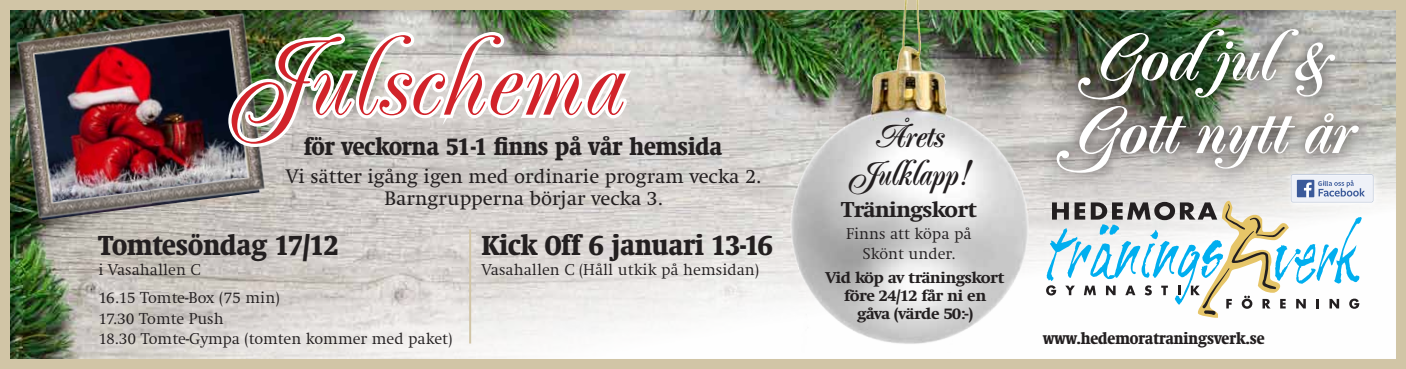
<style>
.page{position:relative;width:1406px;height:369px;background:#fff}
.page>*{position:absolute;margin:0;border:0;box-sizing:border-box;transform-origin:0 0}
.t1{font:99.2px "Poppl Exquisit";letter-spacing:.04em;color:#d1232a}
.t2{font:500 64px/73px "Poppl Exquisit";color:#fff;text-align:center;scale:1.11 1}
.t3{font:500 32px/38px "Poppl Exquisit";color:#231f20;text-align:center}
.t4{font:28px "Swift LT Pro Bold Condesed";color:#231f20}
.t5{font:24px "Swift LT Pro Bold Condesed";color:#231f20}
.t6{font:800 22px "Swift LT Pro";color:#231f20}
.t7{font:700 20px "Swift LT Pro";color:#231f20}
.t8{font:300 16px/20px "Swift LT Pro";color:#231f20}
.t9{font:800 16px/18px "Swift LT Pro";color:#231f20;text-align:center}
.t10{font:16px "Swift LT Pro Bold Condesed";color:#231f20}
.t11{font:700 6.8px "Meta";color:#3b5a9a}
</style>
<div class="page">
<img style="left:11px;top:11px;width:1384px;height:347px">
<div style="left:0;top:0;width:1406px;height:369px;border:10px solid #d1c5a6"></div>
<div style="left:1286px;top:169px;width:95px;height:41px;background:linear-gradient(to bottom,#e1e2de,#fefdfd)"></div>
<svg style="left:1046px;top:174px;width:328px;height:143px"></svg>
<hr style="left:469px;top:229px;width:2px;height:114px;background:#d1c5a6">
<img style="left:777px;top:0;width:264px;height:352px">
<img style="left:152px;top:206px;width:107px;height:14px">
<img style="left:1px;top:17px;width:151px;height:205px">
<img style="left:128px;top:1px;width:152px;height:205px">
<img style="left:1042px;top:14px;width:331px;height:173px">
<img style="left:225px;top:0;width:414px;height:179px">
<h2 class="t2" style="left:1058px;top:23px;width:266px">God jul &amp;<br>Gott nytt år</h2>
<h1 class="t1" style="left:231px;top:22px;width:389px">Julschema</h1>
<h3 class="t3" style="left:849px;top:118px;width:121px">Årets<br>Julklapp!</h3>
<h3 class="t6" style="left:841px;top:197px;width:137px">Träningskort</h3>
<p class="t8" style="left:846px;top:224px;width:127px;text-align:center">Finns att köpa på<br>Skönt under.</p>
<h3 class="t5" style="left:304px;top:133px;width:420px">för veckorna 51-1 finns på vår hemsida</h3>
<p class="t7" style="left:286px;top:165px;width:476px">Vi sätter igång igen med ordinarie program vecka 2.</p>
<p class="t11" style="left:1318px;top:179px;width:12px">G ll</p>
<p class="t7" style="left:384px;top:187px;width:280px">Barngrupperna börjar vecka 3.</p>
<h3 class="t4" style="left:98px;top:229px;width:242px">Tomtesöndag 17/12</h3>
<p class="t8" style="left:98px;top:256px;width:183px;line-height:28px">i Vasahallen C<br>16.15 Tomte-Box (75 min)</p>
<p class="t8" style="left:98px;top:308px;width:355px">17.30 Tomte Push<br>18.30 Tomte-Gympa (tomten kommer med paket)</p>
<h3 class="t4" style="left:482px;top:229px;width:293px">Kick Off 6 januari 13-16</h3>
<p class="t8" style="left:482px;top:260px;width:279px">Vasahallen C (Håll utkik på hemsidan)</p>
<p class="t9" style="left:826px;top:268px;width:180px">Vid köp av träningskort före 24/12 får ni en<br>gåva (värde 50:-)</p>
<p class="t10" style="left:1043px;top:328px;width:223px">www.hedemoratraningsverk.se</p>
</div>
